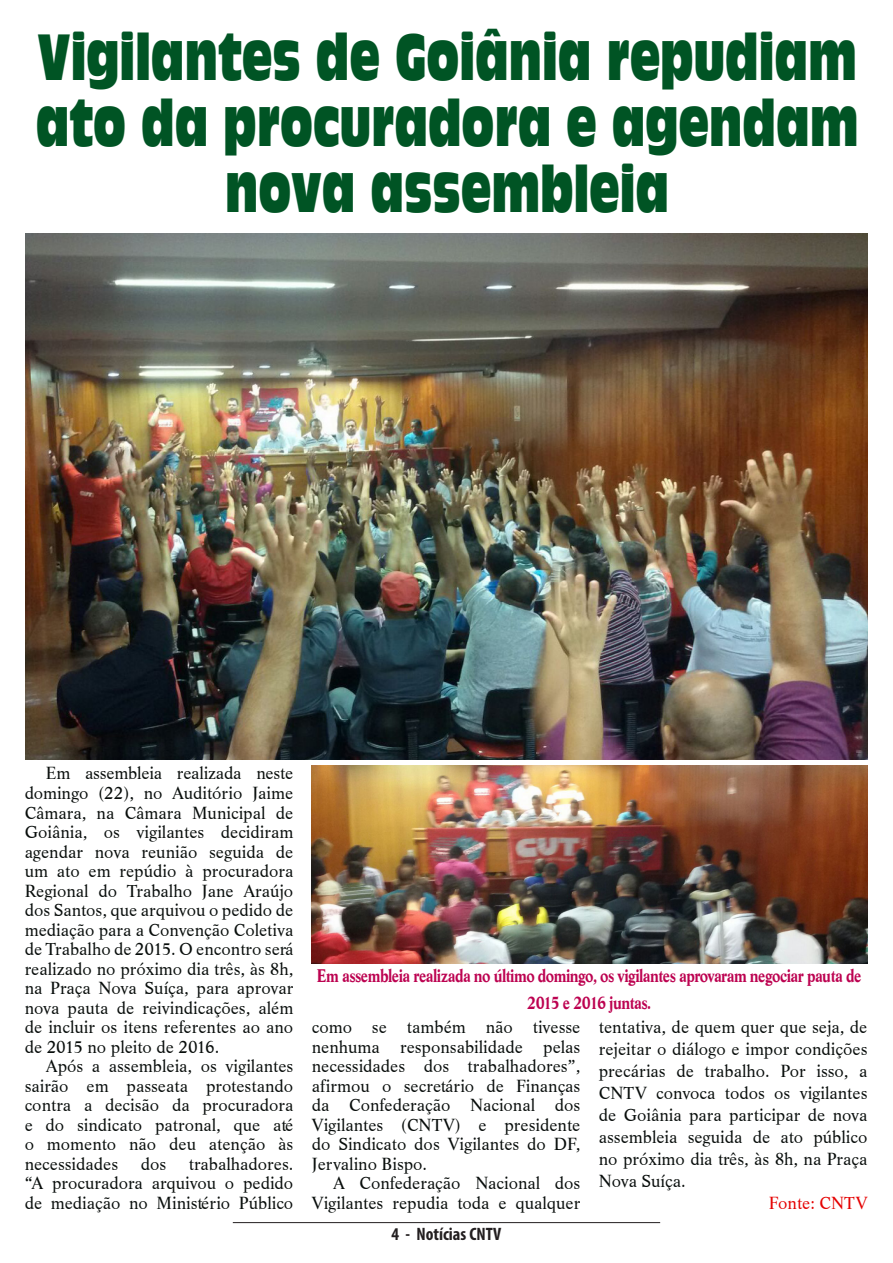
<style>
.page{position:relative;width:893px;height:1263px;background:#fff}
.page>*{position:absolute;margin:0;border:0;box-sizing:border-box;transform-origin:0 0}
.t1{font:60.75px/66px "Antique Olive Compact";color:#005424;text-align:center;scale:.67 1}
.t2{font:700 18.9px/27px "Life T";letter-spacing:-.03em;color:#bc0250;text-align:center;scale:.87 1}
.t3{font:18.15px/19.5px "Life T";color:#080d0b;text-align:justify}
.t4{font:18.15px "Life T";color:#e50000}
.t5{font:700 condensed 18px "Myriad Pro";color:#231f20}
</style>
<div class="page">
<hr style="left:233px;top:1222px;width:427px;height:1px;background:#231f20">
<img style="left:26px;top:234px;width:841px;height:526px">
<img style="left:311px;top:765px;width:556px;height:199px">
<p class="t1" style="left:36px;top:23px;width:1229px">Vigilantes de Goiânia repudiam ato da procuradora e agendam nova assembleia</p>
<p class="t3" style="left:25px;top:764px;width:270px;text-indent:21px">Em assembleia realizada neste domingo (22), no Auditório Jaime Câmara, na Câmara Municipal de Goiânia, os vigilantes decidiram agendar nova reunião seguida de um ato em repúdio à procuradora Regional do Trabalho Jane Araújo dos Santos, que arquivou o pedido de mediação para a Convenção Coletiva de Trabalho de 2015. O encontro será realizado no próximo dia três, às 8h, na Praça Nova Suíça, para aprovar nova pauta de reivindicações, além de incluir os itens referentes ao ano de 2015 no pleito de 2016.</p>
<p class="t3" style="left:25px;top:1056px;width:270px;text-indent:21px">Após a assembleia, os vigilantes sairão em passeata protestando contra a decisão da procuradora e do sindicato patronal, que até o momento não deu atenção às necessidades dos trabalhadores. “A procuradora arquivou o pedido de mediação no Ministério Público</p>
<p class="t2" style="left:317px;top:963px;width:627px">Em assembleia realizada no último domingo, os vigilantes aprovaram negociar pauta de<br>2015 e 2016 juntas.</p>
<p class="t3" style="left:312px;top:1017px;width:270px">como se também não tivesse nenhuma responsabilidade pelas necessidades dos trabalhadores”, afirmou o secretário de Finanças da Confederação Nacional dos Vigilantes (CNTV) e presidente do Sindicato dos Vigilantes do DF, Jervalino Bispo.</p>
<p class="t3" style="left:312px;top:1174px;width:270px;text-align:right">A Confederação Nacional dos<br>Vigilantes repudia toda e qualquer</p>
<p class="t5" style="left:392px;top:1223px;width:111px">4 - Notícias CNTV</p>
<p class="t3" style="left:599px;top:1016px;width:270px;line-height:21.9px">tentativa, de quem quer que seja, de rejeitar o diálogo e impor condições precárias de trabalho. Por isso, a CNTV convoca todos os vigilantes de Goiânia para participar de nova assembleia seguida de ato público no próximo dia três, às 8h, na Praça Nova Suíça.</p>
<p class="t4" style="left:769px;top:1192px;width:100px">Fonte: CNTV</p>
</div>
